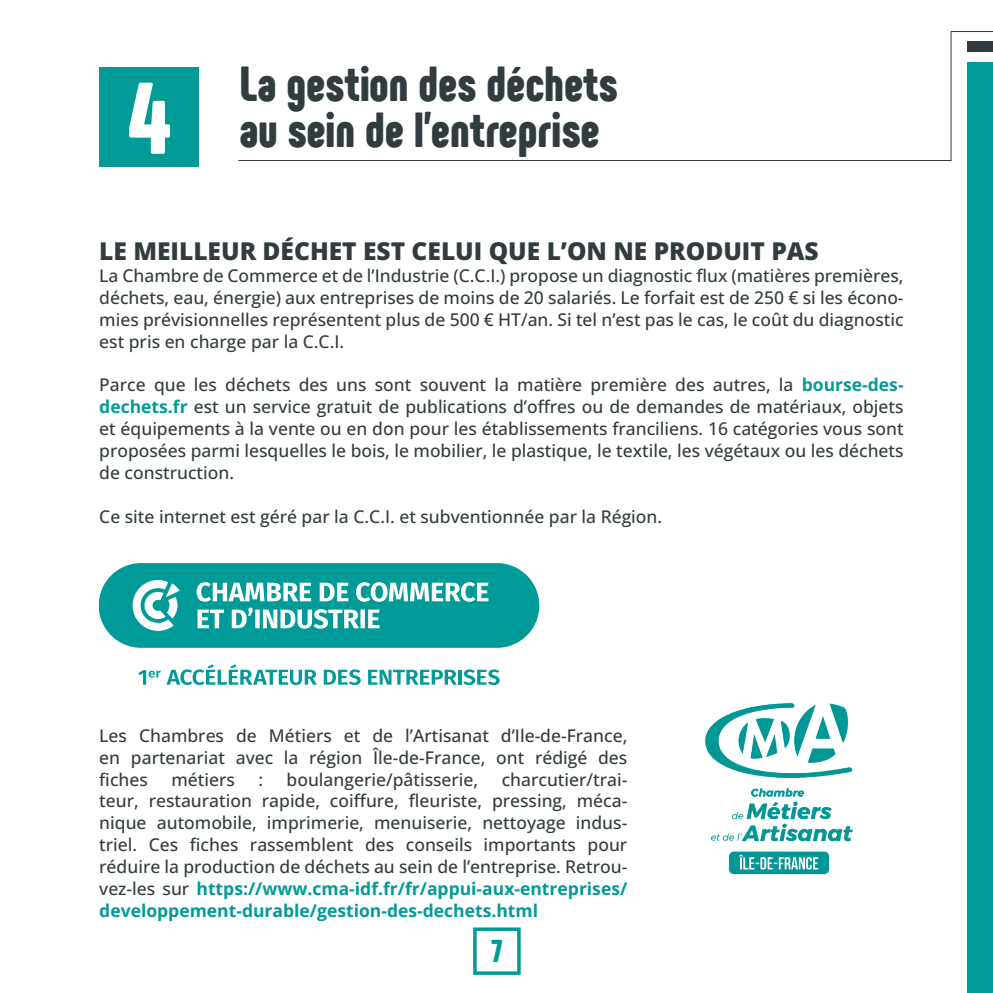
<style>
.page{position:relative;width:993px;height:993px;background:#fff}
.page>*{position:absolute;margin:0;border:0;box-sizing:border-box;transform-origin:0 0}
.t1{font:900 101.5px "Phenomena";color:#fff}
.t2{font:900 49px "Phenomena";color:#323c3f}
.t3{font:900 31.5px "Phenomena";color:#009b97}
.t4{font:800 24.5px "Open Sans";color:#323c3f}
.t5{font:500 17.5px/21.9px "Open Sans";color:#323c3f;text-align:justify}
.s1{font-weight:700;color:#009b97}
</style>
<div class="page">
<div style="left:99px;top:67px;width:99px;height:99px;background:#009b97"></div>
<div style="left:99px;top:563px;width:440px;height:84px;background:#009b98;border-radius:42px"></div>
<svg style="left:132px;top:580px;width:48px;height:50px"></svg>
<svg style="left:196px;top:582px;width:115px;height:19px"></svg>
<svg style="left:319px;top:582px;width:29px;height:19px"></svg>
<svg style="left:356px;top:582px;width:132px;height:19px"></svg>
<svg style="left:197px;top:609px;width:27px;height:19px"></svg>
<svg style="left:232px;top:607px;width:21px;height:21px"></svg>
<svg style="left:255px;top:609px;width:4px;height:19px"></svg>
<svg style="left:263px;top:609px;width:96px;height:19px"></svg>
<div style="left:360px;top:609px;width:5px;height:19px;background:#fff"></div>
<svg style="left:368px;top:609px;width:11px;height:19px"></svg>
<svg style="left:138px;top:664px;width:179px;height:20px"></svg>
<svg style="left:323px;top:669px;width:37px;height:15px"></svg>
<svg style="left:368px;top:669px;width:88px;height:15px"></svg>
<hr style="left:458px;top:669px;width:3px;height:15px;background:#009b98">
<svg style="left:463px;top:669px;width:36px;height:15px"></svg>
<img style="left:705px;top:703px;width:148px;height:172px">
<div style="left:967px;top:62px;width:25px;height:930px;background:#009b97"></div>
<div style="left:967px;top:41px;width:25px;height:11px;background:#323c3f"></div>
<hr style="left:950px;top:31px;width:42px;height:1px;background:#323c3f">
<hr style="left:950px;top:31px;width:1px;height:130px;background:#323c3f">
<hr style="left:238px;top:160px;width:712px;height:1px;background:#323c3f">
<div style="left:473px;top:927px;width:47px;height:47px;border:4px solid #009b97"></div>
<p class="t1" style="left:128px;top:52px;width:45px">4</p>
<p class="t2" style="left:239px;top:52px;width:380px">La gestion des déchets</p>
<p class="t2" style="left:239px;top:98px;width:361px">au sein de l’entreprise</p>
<p class="t4" style="left:99px;top:234px;width:720px">LE MEILLEUR DÉCHET EST CELUI QUE L’ON NE PRODUIT PAS</p>
<p class="t5" style="left:99px;top:264px;width:805px">La Chambre de Commerce et de l’Industrie (C.C.I.) propose un diagnostic flux (matières premières, déchets, eau, énergie) aux entreprises de moins de 20 salariés. Le forfait est de 250 € si les écono&shy;mies prévisionnelles représentent plus de 500 € HT/an. Si tel n’est pas le cas, le coût du diagnostic est pris en charge par la C.C.I.</p>
<p class="t5" style="left:99px;top:373px;width:805px">Parce que les déchets des uns sont souvent la matière première des autres, la <span class="s1">bourse-des&shy;dechets.fr</span> est un service gratuit de publications d’offres ou de demandes de matériaux, objets et équipements à la vente ou en don pour les établissements franciliens. 16 catégories vous sont proposées parmi lesquelles le bois, le mobilier, le plastique, le textile, les végétaux ou les déchets de construction.</p>
<p class="t5" style="left:99px;top:505px;width:564px">Ce site internet est géré par la C.C.I. et subventionnée par la Région.</p>
<p class="t5" style="left:99px;top:723px;width:529px">Les Chambres de Métiers et de l’Artisanat d’Ile-de-France, en partenariat avec la région Île-de-France, ont rédigé des fiches</p>
<p class="t5" style="left:171px;top:767px;width:65px">métiers</p>
<p class="t5" style="left:258px;top:767px;width:6px">:</p>
<p class="t5" style="left:286px;top:767px;width:193px">boulangerie/pâtisserie,</p>
<p class="t5" style="left:99px;top:767px;width:529px;text-indent:402px">charcutier/trai&shy;teur, restauration rapide, coiffure, fleuriste, pressing, méca&shy;nique automobile, imprimerie, menuiserie, nettoyage indus&shy;triel. Ces fiches rassemblent des conseils importants pour réduire la production de déchets au sein de l’entreprise. Retrou&shy;vez-les sur <span class="s1">https://www.cma-idf.fr/fr/appui-aux-entreprises/ developpement-durable/gestion-des-dechets.html</span></p>
<p class="t3" style="left:491px;top:930px;width:13px">7</p>
</div>
